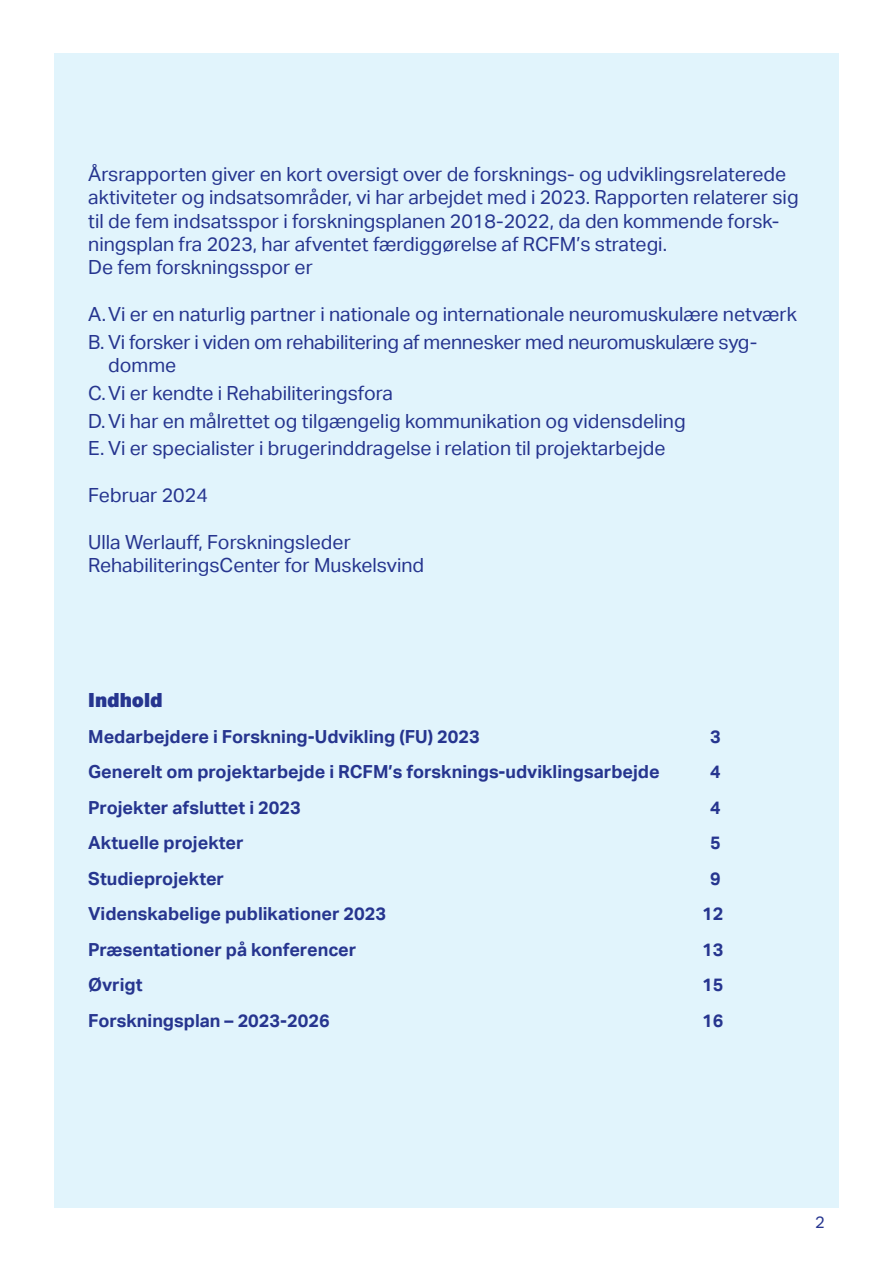
<style>
.page{position:relative;width:893px;height:1263px;background:#fff}
.page>*{position:absolute;margin:0;border:0;box-sizing:border-box;transform-origin:0 0}
.t1{font:19.5px/23.4px "Aktiv Grotesk";color:#26358f}
.t2{font:900 19.5px "Aktiv Grotesk";color:#26358f}
.t3{font:700 18px "Aktiv Grotesk";color:#26358f}
.t4{font:16.5px "Aktiv Grotesk";color:#26358f}
</style>
<div class="page">
<div style="left:54px;top:53px;width:785px;height:1155px;background:#e1f4fc"></div>
<p class="t1" style="left:88px;top:162px;width:712px">Årsrapporten giver en kort oversigt over de forsknings- og udviklingsrelaterede aktiviteter og indsatsområder, vi har arbejdet med i 2023. Rapporten relaterer sig til de fem indsatsspor i forskningsplanen 2018-2022, da den kommende forsk&shy;ningsplan fra 2023, har afventet færdiggørelse af RCFM’s strategi.</p>
<p class="t1" style="left:88px;top:256px;width:226px">De fem forskningsspor er</p>
<p class="t1" style="left:88px;top:303px;width:710px">A.Vi er en naturlig partner i nationale og internationale neuromuskulære netværk</p>
<p class="t1" style="left:108px;top:330px;width:651px;text-indent:-20px">B. Vi forsker i viden om rehabilitering af mennesker med neuromuskulære syg&shy;domme</p>
<p class="t1" style="left:88px;top:381px;width:306px">C.Vi er kendte i Rehabiliteringsfora</p>
<p class="t1" style="left:88px;top:409px;width:599px">D.Vi har en målrettet og tilgængelig kommunikation og vidensdeling</p>
<p class="t1" style="left:88px;top:437px;width:579px">E. Vi er specialister i brugerinddragelse i relation til projektarbejde</p>
<p class="t1" style="left:88px;top:484px;width:121px">Februar 2024</p>
<p class="t1" style="left:88px;top:530px;width:264px">Ulla Werlauff, Forskningsleder</p>
<p class="t1" style="left:88px;top:554px;width:337px">RehabiliteringsCenter for Muskelsvind</p>
<p class="t2" style="left:88px;top:688px;width:76px">Indhold</p>
<p class="t3" style="left:88px;top:726px;width:393px">Medarbejdere i Forskning-Udvikling (FU) 2023</p>
<p class="t3" style="left:710px;top:726px;width:12px">3</p>
<p class="t3" style="left:88px;top:761px;width:573px">Generelt om projektarbejde i RCFM’s forsknings-udviklingsarbejde</p>
<p class="t3" style="left:710px;top:761px;width:12px">4</p>
<p class="t3" style="left:88px;top:797px;width:214px">Projekter afsluttet i 2023</p>
<p class="t3" style="left:710px;top:797px;width:12px">4</p>
<p class="t3" style="left:88px;top:832px;width:157px">Aktuelle projekter</p>
<p class="t3" style="left:710px;top:832px;width:12px">5</p>
<p class="t3" style="left:88px;top:868px;width:137px">Studieprojekter</p>
<p class="t3" style="left:710px;top:868px;width:12px">9</p>
<p class="t3" style="left:88px;top:903px;width:299px">Videnskabelige publikationer 2023</p>
<p class="t3" style="left:702px;top:903px;width:23px">12</p>
<p class="t3" style="left:88px;top:939px;width:270px">Præsentationer på konferencer</p>
<p class="t3" style="left:702px;top:939px;width:23px">13</p>
<p class="t3" style="left:88px;top:974px;width:56px">Øvrigt</p>
<p class="t3" style="left:702px;top:974px;width:23px">15</p>
<p class="t3" style="left:88px;top:1010px;width:243px">Forskningsplan – 2023-2026</p>
<p class="t3" style="left:702px;top:1010px;width:23px">16</p>
<p class="t4" style="left:815px;top:1213px;width:11px">2</p>
</div>
